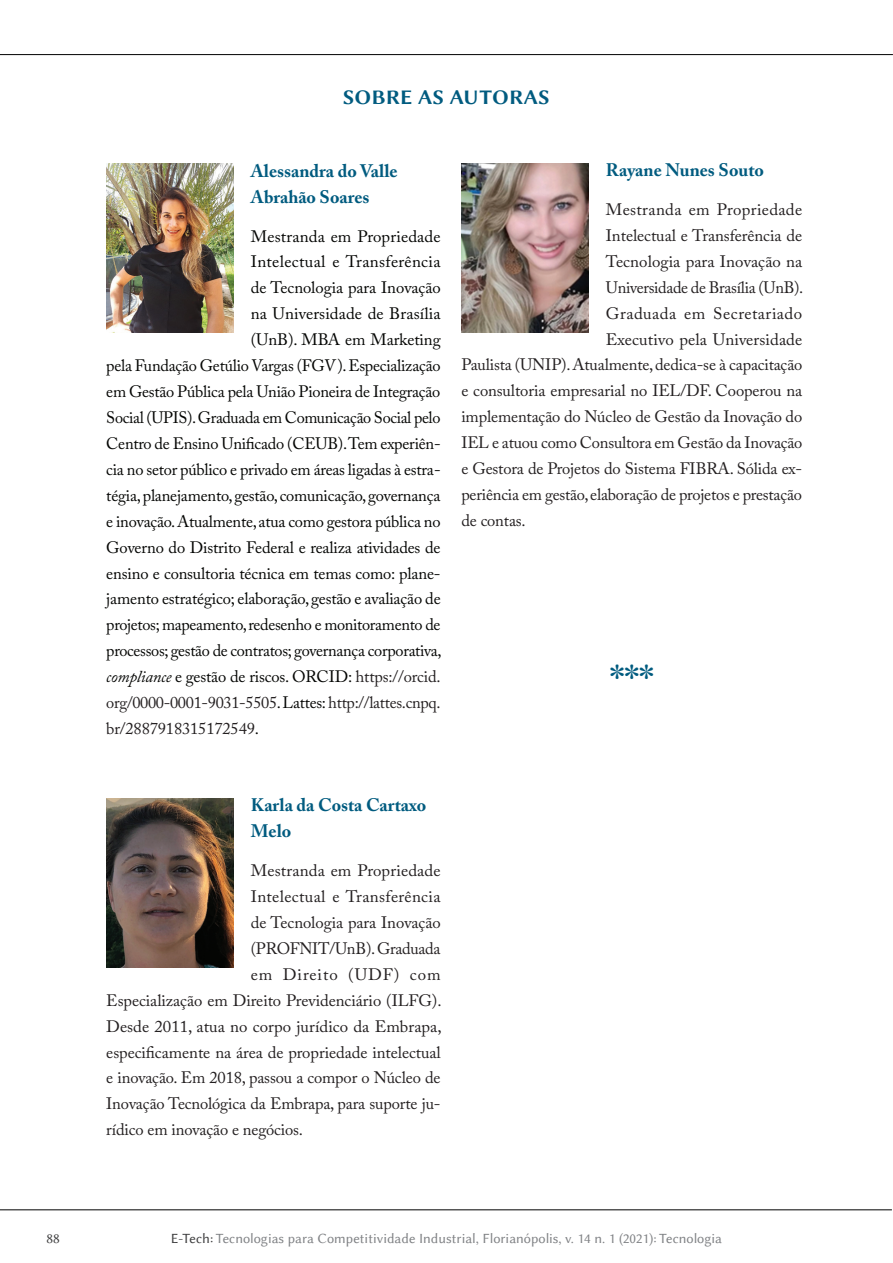
<style>
.page{position:relative;width:893px;height:1263px;background:#fff}
.page>*{position:absolute;margin:0;border:0;box-sizing:border-box;transform-origin:0 0}
.t1{font:45px "Adobe Caslon Pro";color:#005b7f}
.t2{font:21px "Lin Biolinum B";letter-spacing:.005em;color:#005b7f}
.t3{font:700 18px/26px "Adobe Caslon Pro";color:#005b7f}
.t4{font:16.5px "Adobe Caslon Pro";letter-spacing:-.01em;color:#231f20}
.t5{font:16.5px "Adobe Caslon Pro";letter-spacing:-.015em;color:#040503}
.t6{font:16.5px "Adobe Caslon Pro";letter-spacing:.02em;color:#231f20}
.t7{font:16.5px "Adobe Caslon Pro";letter-spacing:.02em;color:#040503}
.t8{font:16.5px "Adobe Caslon Pro";letter-spacing:.005em;color:#040503}
.t9{font:16.5px "Adobe Caslon Pro";letter-spacing:.01em;color:#040503}
.t10{font:16.5px "Adobe Caslon Pro";letter-spacing:.01em;color:#231f20}
.t11{font:16.5px "Adobe Caslon Pro";letter-spacing:.03em;color:#231f20}
.t12{font:16.5px "Adobe Caslon Pro";letter-spacing:.055em;color:#231f20}
.t13{font:14.25px "Lin Biolinum";color:#808285}
.t14{font:14.25px "Lin Biolinum";color:#3e3e3f}
.s1{font-style:italic}
.s2{color:#231f20}
.s3{color:#040503}
.s4{color:#3e3e3f}
</style>
<div class="page">
<hr style="left:0;top:1209px;width:892px;height:1px;background:#000">
<hr style="left:0;top:54px;width:893px;height:1px;background:#000">
<img style="left:106px;top:163px;width:128px;height:170px">
<img style="left:106px;top:798px;width:128px;height:170px">
<img style="left:461px;top:163px;width:128px;height:170px">
<p class="t2" style="left:343px;top:82px;width:208px">SOBRE AS AUTORAS</p>
<p class="t3" style="left:251px;top:158px;width:148px">Alessandra do Valle<br>Abrahão Soares</p>
<p class="t9" style="left:251px;top:226px;width:191px">Mestranda em Propriedade</p>
<p class="t7" style="left:251px;top:252px;width:191px">Intelectual e Transferência</p>
<p class="t5" style="left:251px;top:278px;width:191px">de Tecnologia para Inovação</p>
<p class="t8" style="left:251px;top:304px;width:191px">na Universidade de Brasília</p>
<p class="t5" style="left:251px;top:330px;width:191px">(UnB). MBA em Marketing</p>
<p class="t5" style="left:106px;top:356px;width:336px">pela Fundação Getúlio Vargas (FGV). Especialização</p>
<p class="t5" style="left:106px;top:382px;width:336px">em Gestão Pública pela União Pioneira de Integração</p>
<p class="t5" style="left:106px;top:408px;width:336px">Social (UPIS). Graduada em Comunicação Social pelo</p>
<p class="t5" style="left:106px;top:434px;width:336px">Centro de Ensino Unificado (CEUB). Tem experiên-</p>
<p class="t5" style="left:106px;top:459px;width:336px">cia no setor público e privado em áreas ligadas à estra-</p>
<p class="t5" style="left:106px;top:485px;width:336px">tégia, planejamento, gestão, comunicação, governança</p>
<p class="t5" style="left:106px;top:511px;width:336px">e inovação. Atualmente, atua como gestora pública no</p>
<p class="t5" style="left:106px;top:537px;width:336px">Governo do Distrito Federal e realiza atividades de</p>
<p class="t5" style="left:106px;top:563px;width:336px">ensino e consultoria técnica em temas como: plane-</p>
<p class="t5" style="left:106px;top:589px;width:336px">jamento estratégico; elaboração, gestão e avaliação de</p>
<p class="t5" style="left:106px;top:615px;width:336px">projetos; mapeamento, redesenho e monitoramento de</p>
<p class="t5" style="left:106px;top:641px;width:337px">processos; gestão de contratos; governança corporativa,</p>
<p class="t5" style="left:106px;top:667px;width:336px"><span class="s1">compliance</span> e gestão de riscos. ORCID: <span class="s2">https://orcid.</span></p>
<p class="t4" style="left:106px;top:693px;width:336px">org/0000-0001-9031-5505<span class="s3">. Lattes:</span> http://lattes.cnpq.</p>
<p class="t4" style="left:106px;top:719px;width:154px">br/2887918315172549<span class="s3">.</span></p>
<p class="t3" style="left:606px;top:157px;width:160px">Rayane Nunes Souto</p>
<p class="t6" style="left:606px;top:200px;width:198px">Mestranda em Propriedade</p>
<p class="t4" style="left:606px;top:225px;width:198px">Intelectual e Transferência de</p>
<p class="t4" style="left:606px;top:251px;width:198px">Tecnologia para Inovação na</p>
<p class="t4" style="left:606px;top:277px;width:199px">Universidade de Brasília (UnB).</p>
<p class="t11" style="left:606px;top:303px;width:198px">Graduada em Secretariado</p>
<p class="t4" style="left:606px;top:329px;width:198px">Executivo pela Universidade</p>
<p class="t4" style="left:461px;top:355px;width:343px">Paulista (UNIP). Atualmente, dedica-se à capacitação</p>
<p class="t4" style="left:461px;top:381px;width:342px">e consultoria empresarial no IEL/DF. Cooperou na</p>
<p class="t4" style="left:461px;top:407px;width:342px">implementação do Núcleo de Gestão da Inovação do</p>
<p class="t4" style="left:461px;top:433px;width:343px">IEL e atuou como Consultora em Gestão da Inovação</p>
<p class="t4" style="left:461px;top:459px;width:342px">e Gestora de Projetos do Sistema FIBRA. Sólida ex-</p>
<p class="t4" style="left:461px;top:485px;width:342px">periência em gestão, elaboração de projetos e prestação</p>
<p class="t4" style="left:461px;top:511px;width:66px">de contas.</p>
<h1 class="t1" style="left:610px;top:655px;width:46px">***</h1>
<p class="t3" style="left:251px;top:792px;width:177px">Karla da Costa Cartaxo<br>Melo</p>
<p class="t10" style="left:251px;top:861px;width:191px">Mestranda em Propriedade</p>
<p class="t6" style="left:251px;top:887px;width:191px">Intelectual e Transferência</p>
<p class="t4" style="left:251px;top:912px;width:191px">de Tecnologia para Inovação</p>
<p class="t4" style="left:251px;top:938px;width:191px">(PROFNIT/UnB). Graduada</p>
<p class="t12" style="left:251px;top:964px;width:191px">em Direito (UDF) com</p>
<p class="t4" style="left:106px;top:990px;width:337px">Especialização em Direito Previdenciário (ILFG).</p>
<p class="t4" style="left:106px;top:1016px;width:337px">Desde 2011, atua no corpo jurídico da Embrapa,</p>
<p class="t4" style="left:106px;top:1042px;width:336px">especificamente na área de propriedade intelectual</p>
<p class="t4" style="left:106px;top:1068px;width:336px">e inovação. Em 2018, passou a compor o Núcleo de</p>
<p class="t4" style="left:106px;top:1094px;width:336px">Inovação Tecnológica da Embrapa, para suporte ju-</p>
<p class="t4" style="left:106px;top:1120px;width:198px">rídico em inovação e negócios.</p>
<p class="t14" style="left:47px;top:1230px;width:15px">88</p>
<p class="t13" style="left:171px;top:1230px;width:553px"><span class="s4">E-Tech:</span> Tecnologias para Competitividade Industrial, Florianópolis, v. 14 n. 1 (2021): Tecnologia</p>
</div>
